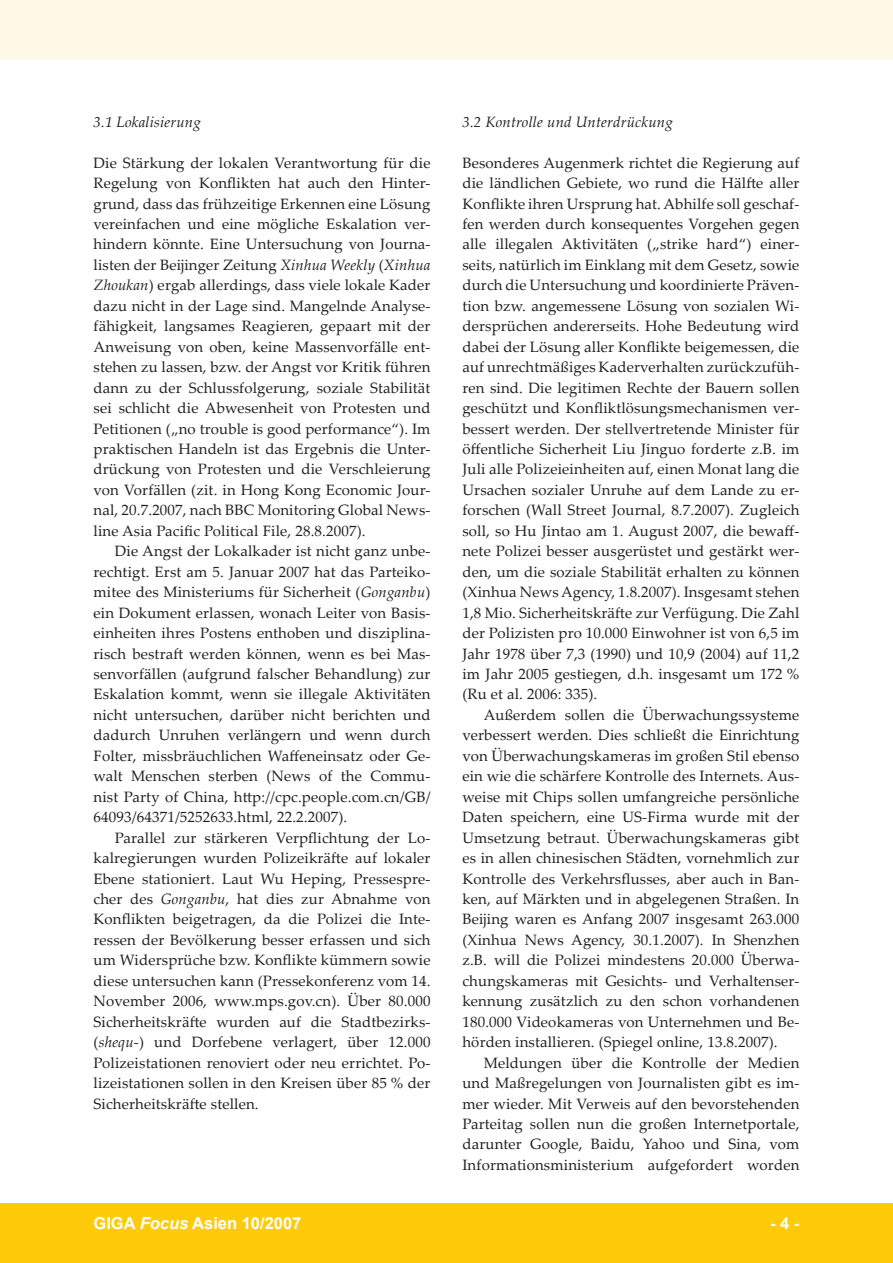
<style>
.page{position:relative;width:893px;height:1263px;background:#fff}
.page>*{position:absolute;margin:0;border:0;box-sizing:border-box;transform-origin:0 0}
.t1{font:700 16.5px "Arial";color:#fff}
.foc__text_flieÃ_text{font:15px/20.4px "Palatino Linotype";letter-spacing:.01em;color:#231f20;text-align:justify}
.foc__text_1_absatz_f{font:15px/20.4px "Palatino Linotype";letter-spacing:.01em;color:#231f20;text-align:justify}
.foc__text_Ã¼berschrif{font:italic 15px "Palatino Linotype";letter-spacing:.01em;color:#231f20}
.s1{font-style:italic}
</style>
<div class="page">
<div style="left:0;top:1203px;width:893px;height:60px;background:#feca0a"></div>
<div style="left:0;top:1px;width:893px;height:59px;background:#fef9e7"></div>
<p class="foc__text_Ã¼berschrif" style="left:94px;top:111px;width:109px">3.1 Lokalisierung</p>
<p class="foc__text_1_absatz_f" style="left:94px;top:152px;width:338px">Die Stärkung der lokalen Verantwortung für die Regelung von Konflikten hat auch den Hinter&shy;grund, dass das frühzeitige Erkennen eine Lösung vereinfachen und eine mögliche Eskalation ver&shy;hindern könnte. Eine Untersuchung von Journa&shy;listen der Beijinger Zeitung <span class="s1">Xinhua Weekly</span> (<span class="s1">Xinhua Zhoukan</span>) ergab allerdings, dass viele lokale Kader dazu nicht in der Lage sind. Mangelnde Analyse&shy;fähigkeit, langsames Reagieren, gepaart mit der Anweisung von oben, keine Massenvorfälle ent&shy;stehen zu lassen, bzw. der Angst vor Kritik führen dann zu der Schlussfolgerung, soziale Stabilität sei schlicht die Abwesenheit von Protesten und Petitionen („no trouble is good performance“). Im praktischen Handeln ist das Ergebnis die Unter&shy;drückung von Protesten und die Verschleierung von Vorfällen (zit. in Hong Kong Economic Jour&shy;nal, 20.7.2007, nach BBC Monitoring Global News&shy;line Asia Pacific Political File, 28.8.2007).</p>
<p class="foc__text_flieÃ_text" style="left:94px;top:540px;width:338px;text-indent:21px">Die Angst der Lokalkader ist nicht ganz unbe&shy;rechtigt. Erst am 5. Januar 2007 hat das Parteiko&shy;mitee des Ministeriums für Sicherheit (<span class="s1">Gonganbu</span>) ein Dokument erlassen, wonach Leiter von Basis&shy;einheiten ihres Postens enthoben und disziplina&shy;risch bestraft werden können, wenn es bei Mas&shy;senvorfällen (aufgrund falscher Behandlung) zur Eskalation kommt, wenn sie illegale Aktivitäten nicht untersuchen, darüber nicht berichten und dadurch Unruhen verlängern und wenn durch Folter, missbräuchlichen Waffeneinsatz oder Ge&shy;walt Menschen sterben (News of the Commu&shy;nist Party of China, http://cpc.people.com.cn/GB/ 64093/64371/5252633.html, 22.2.2007).</p>
<p class="foc__text_flieÃ_text" style="left:94px;top:827px;width:338px;text-indent:21px">Parallel zur stärkeren Verpflichtung der Lo&shy;kalregierungen wurden Polizeikräfte auf lokaler Ebene stationiert. Laut Wu Heping, Pressespre&shy;cher des <span class="s1">Gonganbu</span>, hat dies zur Abnahme von Konflikten beigetragen, da die Polizei die Inte&shy;ressen der Bevölkerung besser erfassen und sich um Widersprüche bzw. Konflikte kümmern sowie diese untersuchen kann (Pressekonferenz vom 14.<br>November 2006, www.mps.gov.cn). Über 80.000<br>Sicherheitskräfte wurden auf die Stadtbezirks-(<span class="s1">shequ</span>-) und Dorfebene verlagert, über 12.000<br>Polizeistationen renoviert oder neu errichtet. Po&shy;lizeistationen sollen in den Kreisen über 85 % der Sicherheitskräfte stellen.</p>
<p class="foc__text_Ã¼berschrif" style="left:462px;top:111px;width:212px">3.2 Kontrolle und Unterdrückung</p>
<p class="foc__text_1_absatz_f" style="left:462px;top:152px;width:339px">Besonderes Augenmerk richtet die Regierung auf die ländlichen Gebiete, wo rund die Hälfte aller Konflikte ihren Ursprung hat. Abhilfe soll geschaf&shy;fen werden durch konsequentes Vorgehen gegen alle illegalen Aktivitäten („strike hard“) einer&shy;seits, natürlich im Einklang mit dem Gesetz, sowie durch die Untersuchung und koordinierte Präven&shy;tion bzw. angemessene Lösung von sozialen Wi&shy;dersprüchen andererseits. Hohe Bedeutung wird dabei der Lösung aller Konflikte beigemessen, die auf unrechtmäßiges Kaderverhalten zurückzufüh&shy;ren sind. Die legitimen Rechte der Bauern sollen geschützt und Konfliktlösungsmechanismen ver&shy;bessert werden. Der stellvertretende Minister für öffentliche Sicherheit Liu Jinguo forderte z.B. im Juli alle Polizeieinheiten auf, einen Monat lang die Ursachen sozialer Unruhe auf dem Lande zu er&shy;forschen (Wall Street Journal, 8.7.2007). Zugleich soll, so Hu Jintao am 1. August 2007, die bewaff&shy;nete Polizei besser ausgerüstet und gestärkt wer&shy;den, um die soziale Stabilität erhalten zu können (Xinhua News Agency, 1.8.2007). Insgesamt stehen 1,8 Mio. Sicherheitskräfte zur Verfügung. Die Zahl der Polizisten pro 10.000 Einwohner ist von 6,5 im Jahr 1978 über 7,3 (1990) und 10,9 (2004) auf 11,2 im Jahr 2005 gestiegen, d.h. insgesamt um 172 % (Ru et al. 2006: 335).</p>
<p class="foc__text_flieÃ_text" style="left:462px;top:704px;width:339px;text-indent:21px">Außerdem sollen die Überwachungssysteme verbessert werden. Dies schließt die Einrichtung von Überwachungskameras im großen Stil ebenso ein wie die schärfere Kontrolle des Internets. Aus&shy;weise mit Chips sollen umfangreiche persönliche Daten speichern, eine US-Firma wurde mit der Umsetzung betraut. Überwachungskameras gibt es in allen chinesischen Städten, vornehmlich zur Kontrolle des Verkehrsflusses, aber auch in Ban&shy;ken, auf Märkten und in abgelegenen Straßen. In Beijing waren es Anfang 2007 insgesamt 263.000 (Xinhua News Agency, 30.1.2007). In Shenzhen z.B. will die Polizei mindestens 20.000 Überwa&shy;chungskameras mit Gesichts- und Verhaltenser&shy;kennung zusätzlich zu den schon vorhandenen 180.000 Videokameras von Unternehmen und Be&shy;hörden installieren. (Spiegel online, 13.8.2007).</p>
<p class="foc__text_flieÃ_text" style="left:462px;top:1052px;width:338px;text-indent:21px">Meldungen über die Kontrolle der Medien und Maßregelungen von Journalisten gibt es im&shy;mer wieder. Mit Verweis auf den bevorstehenden Parteitag sollen nun die großen Internetportale, darunter Google, Baidu, Yahoo und Sina, vom Informationsministerium aufgefordert worden</p>
<p class="t1" style="left:94px;top:1212px;width:209px">GIGA <span class="s1">Focus</span> Asien 10/2007</p>
<p class="t1" style="left:770px;top:1212px;width:31px">- -</p>
</div>
